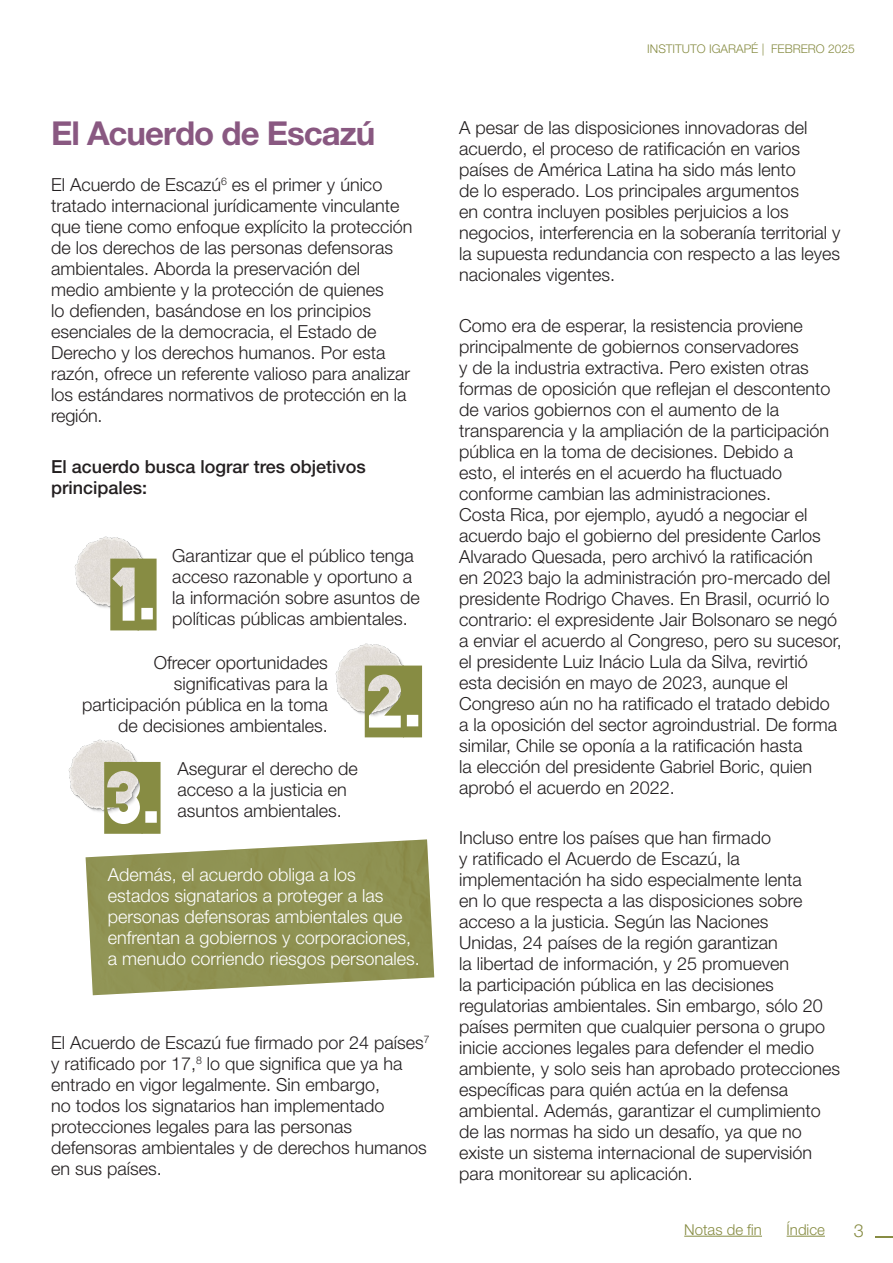
<style>
.page{position:relative;width:893px;height:1263px;background:#fff}
.page>*{position:absolute;margin:0;border:0;box-sizing:border-box;transform-origin:0 0}
.Legenda{font:85.5px "Blackout 2 AM";color:#878c43}
.Subtitle{font:700 33px "Helvetica Neue LT Std";letter-spacing:-.03em;color:#895881}
.t1{font:300 18px/21px "Helvetica Neue LT Std";color:#231f20}
.t2{font:300 18px/21px "Helvetica Neue LT Std";color:#fff}
.t3{font:500 18px/21px "Helvetica Neue LT Std";color:#231f20}
.t4{font:300 18px "Helvetica Neue LT Std";color:#878c43}
.t5{font:300 15px "Helvetica Neue LT Std";color:#878c43}
.t6{font:300 12px "Helvetica Neue LT Std";color:#878c43}
</style>
<div class="page">
<svg style="left:876px;top:1236px;width:17px;height:1px"></svg>
<hr style="left:787px;top:1236px;width:38px;height:1px;background:#878c43">
<hr style="left:684px;top:1236px;width:78px;height:1px;background:#878c43">
<img style="left:86px;top:839px;width:348px;height:156px">
<img style="left:74px;top:536px;width:74px;height:73px">
<img style="left:335px;top:643px;width:73px;height:73px">
<img style="left:68px;top:739px;width:74px;height:74px">
<p class="Subtitle" style="left:51px;top:113px;width:326px">El Acuerdo de Escazú</p>
<p class="t1" style="left:51px;top:174px;width:363px">El Acuerdo de Escazú<sup>6</sup> es el primer y único tratado internacional jurídicamente vinculante que tiene como enfoque explícito la protección de los derechos de las personas defensoras ambientales. Aborda la preservación del medio ambiente y la protección de quienes<br>lo defienden, basándose en los principios esenciales de la democracia, el Estado de Derecho y los derechos humanos. Por esta razón, ofrece un referente valioso para analizar los estándares normativos de protección en la región.</p>
<p class="t3" style="left:51px;top:455px;width:316px">El acuerdo busca lograr tres objetivos principales:</p>
<p class="t1" style="left:172px;top:544px;width:249px">Garantizar que el público tenga acceso razonable y oportuno a la información sobre asuntos de</p>
<p class="Legenda" style="left:111px;top:551px;width:46px">1.</p>
<p class="t1" style="left:172px;top:607px;width:237px">políticas públicas ambientales.</p>
<p class="Legenda" style="left:366px;top:658px;width:57px">2.</p>
<p class="t1" style="left:82px;top:652px;width:247px;text-align:right">Ofrecer oportunidades significativas para la participación pública en la toma de decisiones ambientales.</p>
<p class="t1" style="left:178px;top:758px;width:182px">Asegurar el derecho de acceso a la justicia en</p>
<p class="Legenda" style="left:105px;top:754px;width:56px">3.</p>
<p class="t1" style="left:178px;top:800px;width:166px">asuntos ambientales.</p>
<p class="t2" style="left:108px;top:864px;width:313px">Además, el acuerdo obliga a los estados signatarios a proteger a las personas defensoras ambientales que enfrentan a gobiernos y corporaciones, a menudo corriendo riesgos personales.</p>
<p class="t1" style="left:51px;top:1032px;width:380px">El Acuerdo de Escazú fue firmado por 24 países<sup>7 </sup>y ratificado por 17,<sup>8</sup> lo que significa que ya ha entrado en vigor legalmente. Sin embargo,<br>no todos los signatarios han implementado protecciones legales para las personas defensoras ambientales y de derechos humanos en sus países.</p>
<p class="t6" style="left:647px;top:42px;width:209px">INSTITUTO IGARAPÉ | FEBRERO 2025</p>
<p class="t1" style="left:459px;top:117px;width:383px">A pesar de las disposiciones innovadoras del acuerdo, el proceso de ratificación en varios países de América Latina ha sido más lento<br>de lo esperado. Los principales argumentos<br>en contra incluyen posibles perjuicios a los negocios, interferencia en la soberanía territorial y la supuesta redundancia con respecto a las leyes nacionales vigentes.</p>
<p class="t1" style="left:459px;top:314px;width:384px">Como era de esperar, la resistencia proviene principalmente de gobiernos conservadores<br>y de la industria extractiva. Pero existen otras formas de oposición que reflejan el descontento de varios gobiernos con el aumento de la transparencia y la ampliación de la participación pública en la toma de decisiones. Debido a<br>esto, el interés en el acuerdo ha fluctuado conforme cambian las administraciones.<br>Costa Rica, por ejemplo, ayudó a negociar el acuerdo bajo el gobierno del presidente Carlos Alvarado Quesada, pero archivó la ratificación<br>en 2023 bajo la administración pro-mercado del presidente Rodrigo Chaves. En Brasil, ocurrió lo contrario: el expresidente Jair Bolsonaro se negó a enviar el acuerdo al Congreso, pero su sucesor, el presidente Luiz Inácio Lula da Silva, revirtió esta decisión en mayo de 2023, aunque el Congreso aún no ha ratificado el tratado debido a la oposición del sector agroindustrial. De forma similar, Chile se oponía a la ratificación hasta<br>la elección del presidente Gabriel Boric, quien aprobó el acuerdo en 2022.</p>
<p class="t1" style="left:459px;top:827px;width:382px">Incluso entre los países que han firmado<br>y ratificado el Acuerdo de Escazú, la implementación ha sido especialmente lenta<br>en lo que respecta a las disposiciones sobre acceso a la justicia. Según las Naciones<br>Unidas, 24 países de la región garantizan<br>la libertad de información, y 25 promueven<br>la participación pública en las decisiones regulatorias ambientales. Sin embargo, sólo 20 países permiten que cualquier persona o grupo inicie acciones legales para defender el medio ambiente, y solo seis han aprobado protecciones específicas para quién actúa en la defensa ambiental. Además, garantizar el cumplimiento de las normas ha sido un desafío, ya que no existe un sistema internacional de supervisión para monitorear su aplicación.</p>
<p class="t5" style="left:684px;top:1220px;width:79px">Notas de fin</p>
<p class="t5" style="left:787px;top:1220px;width:40px">Índice</p>
<p class="t4" style="left:854px;top:1220px;width:12px">3</p>
</div>
